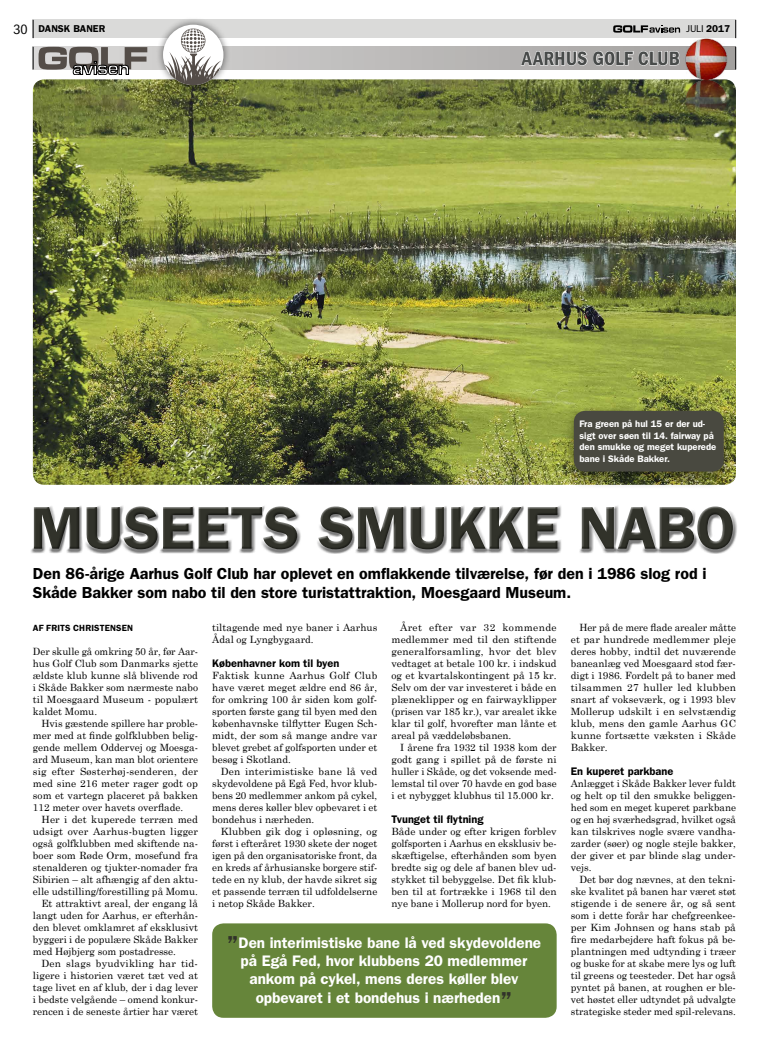
<style>
.page{position:relative;width:770px;height:1049px;background:#fff}
.page>*{position:absolute;margin:0;border:0;box-sizing:border-box;transform-origin:0 0}
.t1{font:600 60.7px "ITC Franklin Gothic Std";letter-spacing:-.005em;color:#31322a}
.t2{font:20px "ITC Franklin Gothic Std Dm Cd";color:#484b4a}
.t3{font:600 16px/19.2px "ITC Franklin Gothic Std";letter-spacing:-.005em;color:#000}
.t4{font:600 15.3px/18.4px "ITC Franklin Gothic Std";color:#fff;text-align:center}
.t5{font:condensed 14px "ITC Franklin Gothic Std";color:#000}
.t6{font:600 11px "ITC Franklin Gothic Std";color:#000}
.t7{font:10px/12px "Century Schoolbook";color:#000;text-align:justify}
.t8{font:10px "Century Schoolbook";letter-spacing:.02em;color:#000}
.t9{font:600 10px "ITC Franklin Gothic Std";color:#000}
.t10{font:10px "ITC Franklin Gothic Std";color:#000}
.t11{font:600 9.5px/11.4px "ITC Franklin Gothic Std";color:#fff}
.t12{font:600 9px "ITC Franklin Gothic Std";letter-spacing:.015em;color:#000}
.s1{font-weight:600}
.s2{font-size:24.6px;color:#31322a}
</style>
<div class="page">
<div style="left:33px;top:20px;width:703px;height:18px;background:#dadad9"></div>
<svg style="left:613px;top:25px;width:67px;height:8px"></svg>
<svg style="left:33px;top:20px;width:1px;height:18px"></svg>
<svg style="left:735px;top:20px;width:1px;height:18px"></svg>
<img style="left:33px;top:79px;width:703px;height:406px">
<svg style="left:147px;top:47px;width:588px;height:22px;background:#bbbab8"></svg>
<svg style="left:33px;top:47px;width:114px;height:28px;background:#93908e"></svg>
<svg style="left:735px;top:47px;width:1px;height:22px"></svg>
<svg style="left:520px;top:50px;width:160px;height:16px"></svg>
<div style="left:155px;top:17px;width:76px;height:76px;background:#000;opacity:.5"></div>
<svg style="left:163px;top:28px;width:60px;height:57px"></svg>
<img style="left:683px;top:38px;width:47px;height:85px">
<div style="left:30px;top:503px;width:708px;height:51px;background:#000;opacity:.52"></div>
<div style="left:212px;top:923px;width:345px;height:95px;background:#66853a;border-radius:11px"></div>
<div style="left:561px;top:404px;width:175px;height:86px;background:#000;opacity:.5"></div>
<div style="left:574px;top:411px;width:150px;height:60px;background:#494940;border-radius:11px"></div>
<h3 class="t5" style="left:13px;top:21px;width:16px">30</h3>
<p class="t10" style="left:686px;top:23px;width:45px">JULI <span class="s1">2017</span></p>
<p class="t9" style="left:39px;top:23px;width:68px">DANSK BANER</p>
<h2 class="t2" style="left:522px;top:47px;width:160px">AARHUS GOLF CLUB</h2>
<p class="t11" style="left:579px;top:418px;width:138px">Fra green på hul 15 er der ud&shy;sigt over søen til 14. fairway på den smukke og meget kuperede bane i Skåde Bakker.</p>
<h1 class="t1" style="left:30px;top:492px;width:707px">MUSEETS SMUKKE NABO</h1>
<h3 class="t3" style="left:33px;top:564px;width:675px">Den 86-årige Aarhus Golf Club har oplevet en omflakkende tilværelse, før den i 1986 slog rod i<br>Skåde Bakker som nabo til den store turistattraktion, Moesgaard Museum.</h3>
<p class="t12" style="left:33px;top:623px;width:102px">AF FRITS CHRISTENSEN</p>
<p class="t7" style="left:33px;top:645px;width:167px">Der skulle gå omkring 50 år, før Aar&shy;hus Golf Club som Danmarks sjette ældste klub kunne slå blivende rod i Skåde Bakker som nærmeste nabo til Moesgaard Museum - populært kaldet Momu.</p>
<p class="t7" style="left:33px;top:717px;width:167px;text-indent:9px">Hvis gæstende spillere har proble&shy;mer med at finde golfklubben belig&shy;gende mellem Oddervej og Moesga&shy;ard Museum, kan man blot orientere sig efter Søsterhøj-senderen, der med sine 216 meter rager godt op som et vartegn placeret på bakken 112 meter over havets overflade.</p>
<p class="t7" style="left:41px;top:813px;width:158px">Her i det kuperede terræn med</p>
<p class="t7" style="left:33px;top:825px;width:167px">udsigt over Aarhus-bugten ligger</p>
<p class="t7" style="left:33px;top:837px;width:167px">også golfklubben med skiftende na-</p>
<p class="t7" style="left:33px;top:849px;width:167px">boer som Røde Orm, mosefund fra</p>
<p class="t7" style="left:33px;top:861px;width:167px">stenalderen og tjukter-nomader fra</p>
<p class="t7" style="left:33px;top:873px;width:167px">Sibirien – alt afhængig af den aktu-</p>
<p class="t7" style="left:33px;top:885px;width:167px">elle udstilling/forestilling på Momu.</p>
<p class="t7" style="left:41px;top:897px;width:158px">Et attraktivt areal, der engang lå</p>
<p class="t7" style="left:33px;top:909px;width:167px">langt uden for Aarhus, er efterhån-</p>
<p class="t7" style="left:33px;top:921px;width:167px">den blevet omklamret af eksklusivt</p>
<p class="t7" style="left:33px;top:933px;width:167px">byggeri i de populære Skåde Bakker</p>
<p class="t7" style="left:33px;top:945px;width:145px">med Højbjerg som postadresse.</p>
<p class="t8" style="left:41px;top:957px;width:158px">Den slags byudvikling har tid-</p>
<p class="t7" style="left:33px;top:969px;width:167px">ligere i historien været tæt ved at</p>
<p class="t7" style="left:33px;top:981px;width:167px">tage livet en af klub, der i dag lever</p>
<p class="t7" style="left:33px;top:993px;width:167px">i bedste velgående – omend konkur-</p>
<p class="t7" style="left:33px;top:1005px;width:167px">rencen i de seneste årtier har været</p>
<p class="t7" style="left:212px;top:621px;width:167px">tiltagende med nye baner i Aarhus<br>Ådal og Lyngbygaard.</p>
<p class="t6" style="left:212px;top:657px;width:129px">Københavner kom til byen</p>
<p class="t7" style="left:212px;top:669px;width:167px">Faktisk kunne Aarhus Golf Club have været meget ældre end 86 år, for omkring 100 år siden kom golf&shy;sporten første gang til byen med den københavnske tilflytter Eugen Sch&shy;midt, der som så mange andre var blevet grebet af golfsporten under et besøg i Skotland.</p>
<p class="t7" style="left:212px;top:765px;width:167px;text-indent:9px">Den interimistiske bane lå ved skydevoldene på Egå Fed, hvor klub&shy;bens 20 medlemmer ankom på cykel, mens deres køller blev opbevaret i et bondehus i nærheden.</p>
<p class="t7" style="left:212px;top:825px;width:167px;text-indent:9px">Klubben gik dog i opløsning, og først i efteråret 1930 skete der noget igen på den organisatoriske front, da en kreds af århusianske borgere stif&shy;tede en ny klub, der havde sikret sig et passende terræn til udfoldelserne i netop Skåde Bakker.</p>
<p class="t7" style="left:391px;top:621px;width:167px;text-indent:9px">Året efter var 32 kommende medlemmer med til den stiftende generalforsamling, hvor det blev vedtaget at betale 100 kr. i indskud og et kvartalskontingent på 15 kr.<br>Selv om der var investeret i både en plæneklipper og en fairwayklipper (prisen var 185 kr.), var arealet ikke klar til golf, hvorefter man lånte et areal på væddeløbsbanen.</p>
<p class="t7" style="left:391px;top:741px;width:167px;text-indent:9px">I årene fra 1932 til 1938 kom der godt gang i spillet på de første ni huller i Skåde, og det voksende med&shy;lemstal til over 70 havde en god base i et nybygget klubhus til 15.000 kr.</p>
<p class="t6" style="left:391px;top:813px;width:94px">Tvunget til flytning</p>
<p class="t7" style="left:391px;top:825px;width:167px">Både under og efter krigen forblev golfsporten i Aarhus en eksklusiv be&shy;skæftigelse, efterhånden som byen bredte sig og dele af banen blev ud&shy;stykket til bebyggelse. Det fik klub&shy;ben til at fortrække i 1968 til den nye bane i Mollerup nord for byen.</p>
<h3 class="t4" style="left:227px;top:933px;width:316px"><span class="s2">”</span> Den interimistiske bane lå ved skydevoldene på Egå Fed, hvor klubbens 20 medlemmer ankom på cykel, mens deres køller blev opbevaret i et bondehus i nærheden <span class="s2">”</span></h3>
<p class="t7" style="left:571px;top:621px;width:167px;text-indent:9px">Her på de mere flade arealer måtte et par hundrede medlemmer pleje deres hobby, indtil det nuværende baneanlæg ved Moesgaard stod fær&shy;digt i 1986. Fordelt på to baner med tilsammen 27 huller led klubben snart af vokseværk, og i 1993 blev Mollerup udskilt i en selvstændig klub, mens den gamle Aarhus GC kunne fortsætte væksten i Skåde Bakker.</p>
<p class="t6" style="left:571px;top:765px;width:104px">En kuperet parkbane</p>
<p class="t7" style="left:571px;top:777px;width:167px">Anlægget i Skåde Bakker lever fuldt og helt op til den smukke beliggen&shy;hed som en meget kuperet parkbane og en høj sværhedsgrad, hvilket også kan tilskrives nogle svære vandha&shy;zarder (søer) og nogle stejle bakker, der giver et par blinde slag under&shy;vejs.</p>
<p class="t7" style="left:571px;top:873px;width:167px;text-indent:8px">Det bør dog nævnes, at den tekni&shy;ske kvalitet på banen har været støt stigende i de senere år, og så sent som i dette forår har chefgreenkee&shy;per Kim Johnsen og hans stab på fire medarbejdere haft fokus på be&shy;plantningen med udtynding i træer og buske for at skabe mere lys og luft til greens og teesteder. Det har også pyntet på banen, at roughen er ble&shy;vet høstet eller udtyndet på udvalgte strategiske steder med spil-relevans.</p>
</div>
